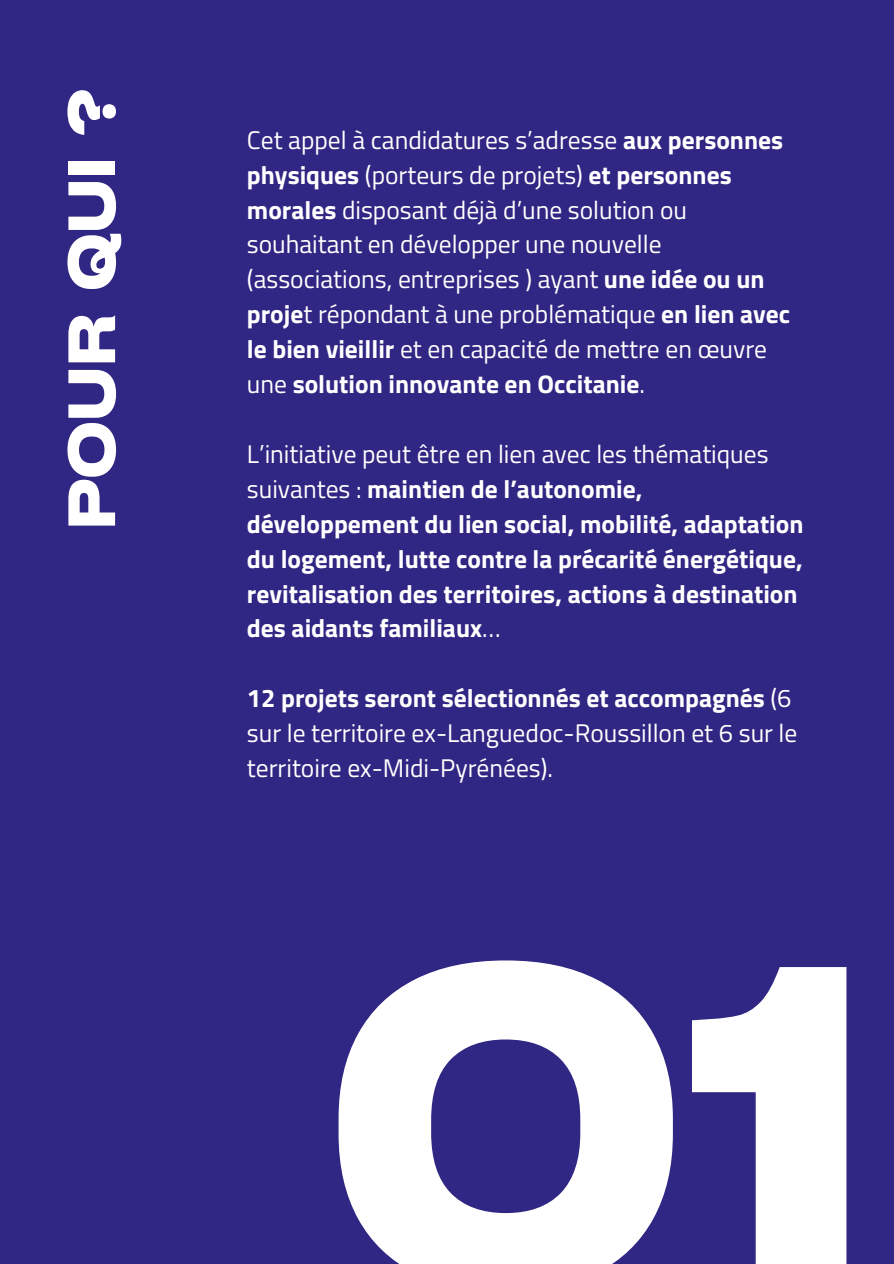
<style>
.page{position:relative;width:894px;height:1264px;background:#fff}
.page>*{position:absolute;margin:0;border:0;box-sizing:border-box;transform-origin:0 0}
.t1{font:700 expanded 436.05px "Cy Grotesk";color:#fff}
.t2{font:700 expanded 63.9px "Cy Grotesk";color:#fff}
.t3{font:25.5px/35px "Titillium Web";color:#fff}
.t4{font:700 25.5px/35px "Titillium Web";color:#fff}
.s1{font-weight:700}
.s2{font-weight:400}
</style>
<div class="page">
<div style="left:0;top:0;width:893px;height:1263px;background:#302683"></div>
<h1 class="t2" style="left:51px;top:529px;width:442px;rotate:-90deg">POUR QUI ?</h1>
<p class="t3" style="left:247px;top:122px;width:544px">Cet appel à candidatures s’adresse <span class="s1">aux personnes physiques</span> (porteurs de projets) <span class="s1">et personnes morales</span> disposant déjà d’une solution ou souhaitant en développer une nouvelle (associations, entreprises ) ayant <span class="s1">une idée ou un proje</span>t répondant à une problématique <span class="s1">en lien avec le bien vieillir</span> et en capacité de mettre en œuvre une <span class="s1">solution innovante en Occitanie</span>.</p>
<p class="t4" style="left:247px;top:436px;width:558px"><span class="s2">L’initiative peut être en lien avec les thématiques suivantes :</span> maintien de l’autonomie, développement du lien social, mobilité, adaptation du logement, lutte contre la précarité énergétique, revitalisation des territoires, actions à destination des aidants familiaux<span class="s2">…</span></p>
<p class="t3" style="left:247px;top:680px;width:552px"><span class="s1">12 projets seront sélectionnés et accompagnés</span> (6 sur le territoire ex-Languedoc-Roussillon et 6 sur le territoire ex-Midi-Pyrénées).</p>
<p class="t1" style="left:323px;top:849px;width:552px">01</p>
</div>
